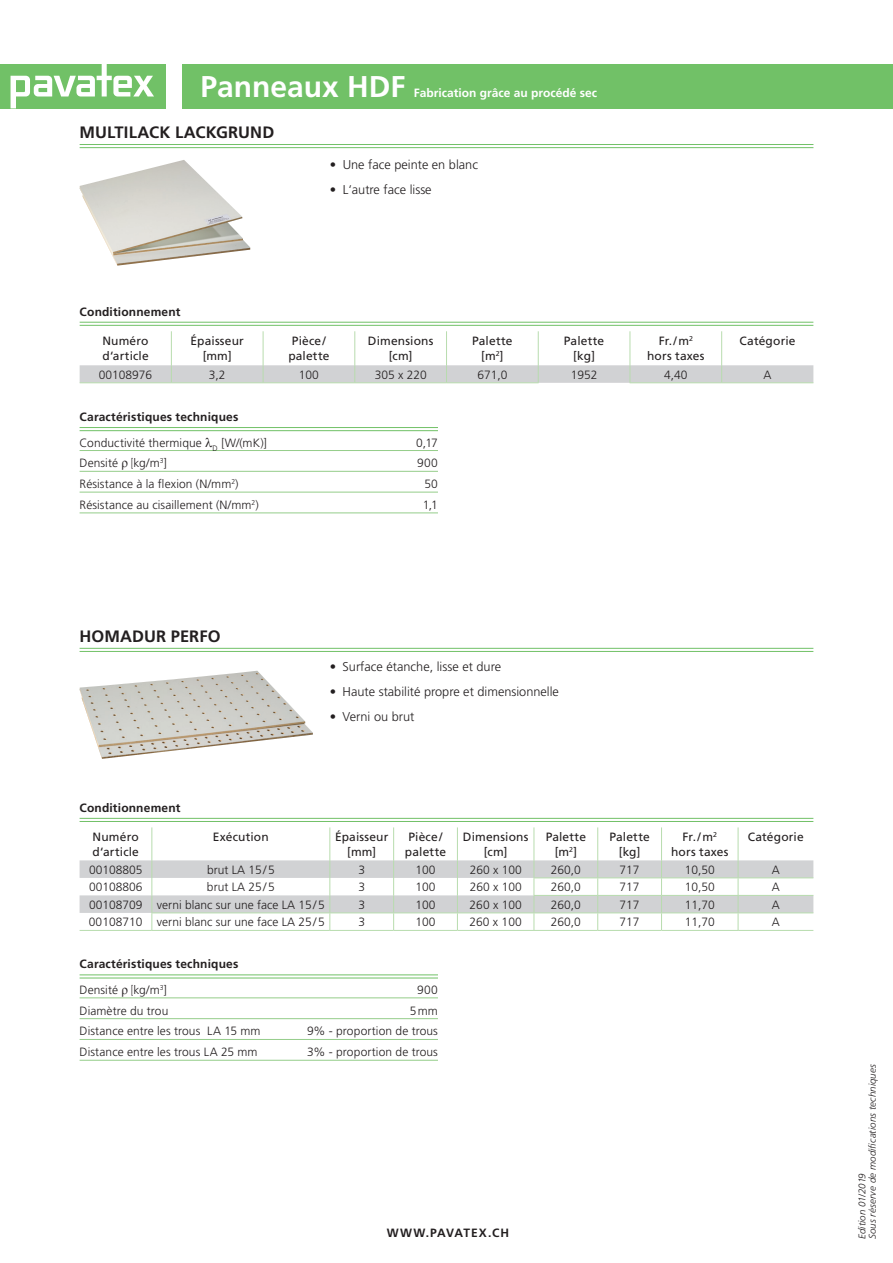
<style>
.page{position:relative;width:893px;height:1263px;background:#fff}
.page>*{position:absolute;margin:0;border:0;box-sizing:border-box;transform-origin:0 0}
.t1{font:700 30px "Frutiger LT Std";color:#fff}
.t2{font:700 16.5px "Frutiger LT Std";letter-spacing:.005em;color:#231f20}
.t3{font:300 12.75px "Frutiger LT Std";color:#231f20}
.t4{font:300 12px/25.7px "Frutiger LT Std";color:#231f20}
.t5{font:12px/15.5px "Frutiger LT Std";letter-spacing:.01em;color:#231f20;text-align:center}
.t6{font:700 12px/25.7px "Frutiger LT Std";letter-spacing:.015em;color:#231f20}
.t7{font:700 12px "Frutiger LT Std";color:#fff}
.t8{font:700 12px "Frutiger LT Std";letter-spacing:.08em;color:#231f20}
.t9{font:italic 300 9.75px/10.5px "Frutiger LT Std";letter-spacing:.015em;color:#231f20}
.s1{font-weight:700}
.s2{font-stretch:condensed}
.s3{font-weight:300}
.s4{font-weight:300;font-stretch:condensed}
</style>
<div class="page">
<div style="left:0;top:64px;width:166px;height:44px;background:#71c167"></div>
<svg style="left:11px;top:64px;width:143px;height:44px"></svg>
<div style="left:183px;top:64px;width:710px;height:44px;background:#71c167"></div>
<hr style="left:80px;top:144px;width:733px;height:1px;background:#71c167">
<hr style="left:80px;top:147px;width:733px;height:1px;background:#71c167">
<hr style="left:80px;top:427px;width:358px;height:1px;background:#71c167">
<hr style="left:80px;top:430px;width:358px;height:1px;background:#71c167">
<hr style="left:80px;top:450px;width:358px;height:1px;background:#95cd8a">
<hr style="left:80px;top:471px;width:358px;height:1px;background:#95cd8a">
<hr style="left:80px;top:492px;width:358px;height:1px;background:#95cd8a">
<hr style="left:80px;top:512px;width:358px;height:1px;background:#95cd8a">
<img style="left:80px;top:160px;width:170px;height:106px">
<hr style="left:80px;top:648px;width:733px;height:1px;background:#71c167">
<hr style="left:80px;top:651px;width:733px;height:1px;background:#71c167">
<hr style="left:80px;top:974px;width:358px;height:1px;background:#71c167">
<hr style="left:80px;top:978px;width:358px;height:1px;background:#71c167">
<hr style="left:80px;top:997px;width:358px;height:1px;background:#95cd8a">
<hr style="left:80px;top:1018px;width:358px;height:1px;background:#95cd8a">
<hr style="left:80px;top:1039px;width:358px;height:1px;background:#95cd8a">
<hr style="left:80px;top:1060px;width:358px;height:1px;background:#95cd8a">
<img style="left:80px;top:671px;width:233px;height:88px">
<hr style="left:80px;top:322px;width:733px;height:1px;background:#71c167">
<hr style="left:80px;top:325px;width:733px;height:1px;background:#71c167">
<hr style="left:171px;top:331px;width:1px;height:34px;background:#b8dcae">
<hr style="left:446px;top:331px;width:1px;height:34px;background:#b8dcae">
<hr style="left:538px;top:331px;width:1px;height:34px;background:#b8dcae">
<hr style="left:630px;top:331px;width:1px;height:34px;background:#b8dcae">
<hr style="left:721px;top:331px;width:1px;height:34px;background:#b8dcae">
<hr style="left:263px;top:331px;width:1px;height:34px;background:#b8dcae">
<hr style="left:354px;top:331px;width:1px;height:34px;background:#b8dcae">
<svg style="left:80px;top:365px;width:733px;height:18px;background:#d0d3d3"></svg>
<hr style="left:80px;top:818px;width:733px;height:1px;background:#71c167">
<hr style="left:80px;top:821px;width:733px;height:1px;background:#71c167">
<hr style="left:80px;top:930px;width:72px;height:1px;background:#b8dcae">
<hr style="left:152px;top:930px;width:178px;height:1px;background:#b8dcae">
<hr style="left:330px;top:930px;width:64px;height:1px;background:#b8dcae">
<hr style="left:394px;top:930px;width:63px;height:1px;background:#b8dcae">
<hr style="left:457px;top:930px;width:77px;height:1px;background:#b8dcae">
<hr style="left:534px;top:930px;width:64px;height:1px;background:#b8dcae">
<hr style="left:598px;top:930px;width:63px;height:1px;background:#b8dcae">
<hr style="left:661px;top:930px;width:77px;height:1px;background:#b8dcae">
<hr style="left:738px;top:930px;width:75px;height:1px;background:#b8dcae">
<hr style="left:329px;top:827px;width:1px;height:33px;background:#b8dcae">
<hr style="left:393px;top:827px;width:1px;height:33px;background:#b8dcae">
<hr style="left:457px;top:827px;width:1px;height:33px;background:#b8dcae">
<hr style="left:534px;top:827px;width:1px;height:33px;background:#b8dcae">
<hr style="left:597px;top:827px;width:1px;height:33px;background:#b8dcae">
<hr style="left:661px;top:827px;width:1px;height:33px;background:#b8dcae">
<hr style="left:738px;top:827px;width:1px;height:33px;background:#b8dcae">
<hr style="left:151px;top:827px;width:1px;height:33px;background:#b8dcae">
<svg style="left:80px;top:860px;width:733px;height:70px"></svg>
<hr style="left:738px;top:895px;width:75px;height:1px;background:#b8dcae">
<h1 class="t1" style="left:200px;top:69px;width:207px">Panneaux HDF</h1>
<p class="t7" style="left:414px;top:86px;width:185px">Fabrication grâce au procédé sec</p>
<h2 class="t2" style="left:80px;top:122px;width:196px">MULTILACK LACKGRUND</h2>
<p class="t3" style="left:330px;top:158px;width:150px">• Une face peinte en blanc</p>
<p class="t3" style="left:330px;top:182px;width:103px">• L‘autre face lisse</p>
<p class="t6" style="left:80px;top:299px;width:102px">Conditionnement</p>
<p class="t5" style="left:102px;top:333px;width:48px;text-align:left">Numéro d‘article</p>
<p class="t5" style="left:191px;top:333px;width:55px">Épaisseur [mm]</p>
<p class="t5" style="left:288px;top:333px;width:43px;text-align:left">Pièce/ palette</p>
<p class="t5" style="left:368px;top:333px;width:67px">Dimensions [cm]</p>
<p class="t5" style="left:472px;top:333px;width:42px">Palette [m<sup>2</sup>]</p>
<p class="t5" style="left:564px;top:333px;width:42px">Palette [kg]</p>
<p class="t5" style="left:647px;top:333px;width:59px">Fr./m<sup>2 </sup>hors taxes</p>
<p class="t5" style="left:739px;top:333px;width:57px">Catégorie</p>
<p class="t4" style="left:99px;top:362px;width:55px">00108976</p>
<p class="t4" style="left:209px;top:362px;width:18px">3,2</p>
<p class="t4" style="left:299px;top:362px;width:22px">100</p>
<p class="t4" style="left:375px;top:362px;width:54px">305 x 220</p>
<p class="t4" style="left:477px;top:362px;width:32px">671,0</p>
<p class="t4" style="left:571px;top:362px;width:28px">1952</p>
<p class="t4" style="left:664px;top:362px;width:25px">4,40</p>
<p class="t4" style="left:764px;top:362px;width:10px">A</p>
<p class="t4" style="left:80px;top:404px;width:189px"><span class="s1">Caractéristiques techniques<br></span>Conductivité thermique ●<sub>D</sub> [W/(mK)]</p>
<p class="t4" style="left:416px;top:430px;width:23px">0,17</p>
<p class="t4" style="left:80px;top:450px;width:89px">Densité <span class="s2">[</span>kg/m<sup>3</sup>]</p>
<p class="t4" style="left:417px;top:450px;width:22px">900</p>
<p class="t4" style="left:80px;top:471px;width:160px">Résistance à la flexion (N/mm<sup>2</sup>)</p>
<p class="t4" style="left:424px;top:471px;width:15px">50</p>
<p class="t4" style="left:80px;top:492px;width:181px">Résistance au cisaillement (N/mm<sup>2</sup>)</p>
<p class="t4" style="left:423px;top:492px;width:17px">1,1</p>
<h2 class="t2" style="left:80px;top:626px;width:143px">HOMADUR PERFO</h2>
<p class="t3" style="left:330px;top:660px;width:173px">• Surface étanche, lisse et dure</p>
<p class="t3" style="left:330px;top:684px;width:231px">• Haute stabilité propre et dimensionnelle</p>
<p class="t3" style="left:330px;top:709px;width:86px">• Verni ou brut</p>
<p class="t6" style="left:80px;top:795px;width:102px">Conditionnement</p>
<p class="t5" style="left:93px;top:829px;width:48px;text-align:left">Numéro d‘article</p>
<p class="t5" style="left:213px;top:829px;width:57px">Exécution</p>
<p class="t5" style="left:335px;top:829px;width:55px">Épaisseur [mm]</p>
<p class="t5" style="left:405px;top:829px;width:43px;text-align:left">Pièce/ palette</p>
<p class="t5" style="left:463px;top:829px;width:67px">Dimensions [cm]</p>
<p class="t5" style="left:546px;top:829px;width:42px">Palette [m<sup>2</sup>]</p>
<p class="t5" style="left:609px;top:829px;width:42px">Palette [kg]</p>
<p class="t5" style="left:671px;top:829px;width:59px">Fr./m<sup>2 </sup>hors taxes</p>
<p class="t5" style="left:748px;top:829px;width:57px">Catégorie</p>
<p class="t4" style="left:89px;top:857px;width:55px">00108805</p>
<p class="t4" style="left:207px;top:857px;width:69px">brut LA 15/5</p>
<p class="t4" style="left:358px;top:857px;width:8px">3</p>
<p class="t4" style="left:415px;top:857px;width:22px">100</p>
<p class="t4" style="left:470px;top:857px;width:54px">260 x 100</p>
<p class="t4" style="left:551px;top:857px;width:32px">260,0</p>
<p class="t4" style="left:620px;top:857px;width:22px">717</p>
<p class="t4" style="left:685px;top:857px;width:32px">10,50</p>
<p class="t4" style="left:772px;top:857px;width:10px">A</p>
<p class="t4" style="left:89px;top:874px;width:55px">00108806</p>
<p class="t4" style="left:207px;top:874px;width:69px">brut LA 25/5</p>
<p class="t4" style="left:358px;top:874px;width:8px">3</p>
<p class="t4" style="left:415px;top:874px;width:22px">100</p>
<p class="t4" style="left:470px;top:874px;width:54px">260 x 100</p>
<p class="t4" style="left:551px;top:874px;width:32px">260,0</p>
<p class="t4" style="left:620px;top:874px;width:22px">717</p>
<p class="t4" style="left:685px;top:874px;width:32px">10,50</p>
<p class="t4" style="left:772px;top:874px;width:10px">A</p>
<p class="t4" style="left:89px;top:892px;width:237px">00108709 verni blanc sur une face LA 15/5</p>
<p class="t4" style="left:358px;top:892px;width:8px">3</p>
<p class="t4" style="left:415px;top:892px;width:22px">100</p>
<p class="t4" style="left:470px;top:892px;width:54px">260 x 100</p>
<p class="t4" style="left:551px;top:892px;width:32px">260,0</p>
<p class="t4" style="left:620px;top:892px;width:22px">717</p>
<p class="t4" style="left:685px;top:892px;width:32px">11,70</p>
<p class="t4" style="left:772px;top:892px;width:10px">A</p>
<p class="t4" style="left:89px;top:909px;width:237px">00108710 verni blanc sur une face LA 25/5</p>
<p class="t4" style="left:358px;top:909px;width:8px">3</p>
<p class="t4" style="left:415px;top:909px;width:22px">100</p>
<p class="t4" style="left:470px;top:909px;width:54px">260 x 100</p>
<p class="t4" style="left:551px;top:909px;width:32px">260,0</p>
<p class="t4" style="left:620px;top:909px;width:22px">717</p>
<p class="t4" style="left:685px;top:909px;width:32px">11,70</p>
<p class="t4" style="left:772px;top:909px;width:10px">A</p>
<p class="t6" style="left:80px;top:951px;width:160px">Caractéristiques techniques<br><span class="s3">Densité</span> <span class="s4">[</span><span class="s3">kg/m</span><sup>3</sup><span class="s3">]</span></p>
<p class="t4" style="left:417px;top:977px;width:22px">900</p>
<p class="t4" style="left:80px;top:998px;width:90px">Diamètre du trou</p>
<p class="t4" style="left:410px;top:998px;width:30px">5mm</p>
<p class="t4" style="left:80px;top:1019px;width:182px">Distance entre les trous LA 15 mm</p>
<p class="t4" style="left:307px;top:1019px;width:132px">9% - proportion de trous</p>
<p class="t4" style="left:80px;top:1039px;width:179px">Distance entre les trous LA 25 mm</p>
<p class="t4" style="left:307px;top:1039px;width:132px">3% - proportion de trous</p>
<p class="t8" style="left:387px;top:1226px;width:124px">WWW.PAVATEX.CH</p>
<p class="t9" style="left:857px;top:1239px;width:177px;rotate:-90deg">Edition 01/2019<br>Sous réserve de modifications techniques</p>
</div>
